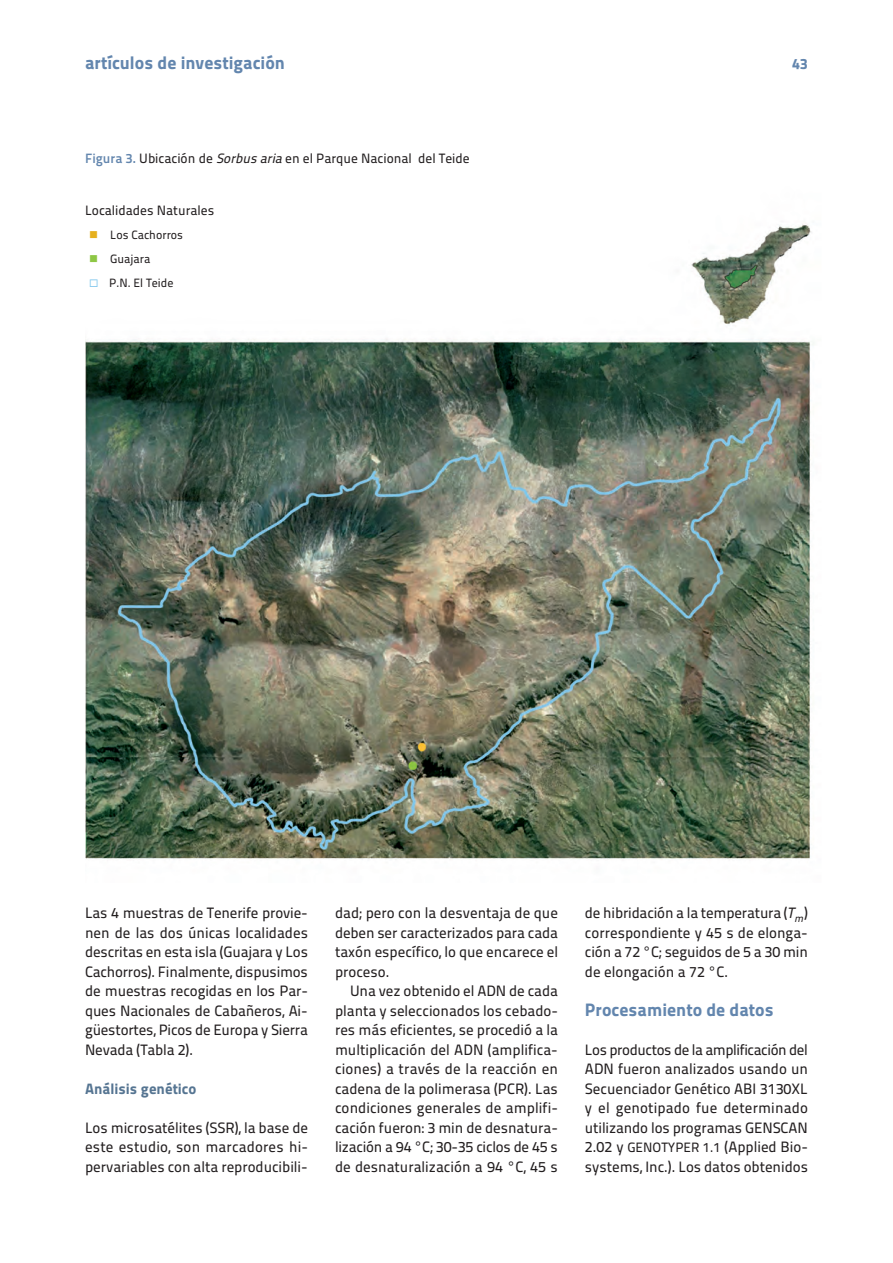
<style>
.page{position:relative;width:893px;height:1263px;background:#fff}
.page>*{position:absolute;margin:0;border:0;box-sizing:border-box;transform-origin:0 0}
.t1{font:18px "Titillium Maps 26 L 999 wt";color:#6386ae}
.t2{font:15px/19.5px "Titillium Maps 26 L 500 wt";color:#231f20;text-align:justify}
.t3{font:15px "Titillium Maps 26 L 999 wt";color:#567592}
.t4{font:15px "Titillium Maps 26 L 999 wt";color:#6386ae}
.t5{font:13.5px "Titillium Maps 26 L 500 wt";color:#231f20}
.t6{font:12px "Titillium Maps 26 L 500 wt";color:#231f20}
.s1{font-family:"Titillium Maps 26 L 750 wt";color:#6386ae}
.s2{font-style:italic}
.s3{color:#e6b01e}
.s4{color:#8ec745}
.s5{color:#7fc6ed}
.s6{font-size:13.5px}
</style>
<div class="page">
<img style="left:85px;top:224px;width:727px;height:636px">
<p class="t1" style="left:85px;top:56px;width:201px">artículos de investigación</p>
<p class="t4" style="left:792px;top:58px;width:17px">43</p>
<p class="t5" style="left:85px;top:153px;width:386px"><span class="s1">Figura 3.</span> Ubicación de <span class="s2">Sorbus aria</span>en el Parque Nacional del Teide</p>
<p class="t5" style="left:85px;top:206px;width:131px">Localidades Naturales</p>
<p class="t6" style="left:89px;top:231px;width:95px"><span class="s3">■</span> Los Cachorros</p>
<p class="t6" style="left:89px;top:255px;width:63px"><span class="s4">■</span> Guajara</p>
<p class="t6" style="left:89px;top:279px;width:86px"><span class="s5">◻</span> P.N. El Teide</p>
<p class="t2" style="left:85px;top:905px;width:224px">Las 4 muestras de Tenerife provie&shy;nen de las dos únicas localidades descritas en esta isla (Guajara y Los Cachorros). Finalmente, dispusimos de muestras recogidas en los Par&shy;ques Nacionales de Cabañeros, Ai&shy;güestortes, Picos de Europa y Sierra Nevada (Tabla 2).</p>
<p class="t3" style="left:85px;top:1083px;width:113px">Análisis genético</p>
<p class="t2" style="left:85px;top:1119px;width:225px">Los microsatélites (SSR), la base de este estudio, son marcadores hi&shy;pervariables con alta reproducibili-</p>
<p class="t2" style="left:335px;top:905px;width:224px">dad; pero con la desventaja de que</p>
<p class="t2" style="left:335px;top:924px;width:224px">deben ser caracterizados para cada</p>
<p class="t2" style="left:335px;top:944px;width:225px">taxón específico, lo que encarece el</p>
<p class="t2" style="left:335px;top:963px;width:56px">proceso.</p>
<p class="t2" style="left:350px;top:983px;width:209px">Una vez obtenido el ADN de cada</p>
<p class="t2" style="left:335px;top:1002px;width:225px">planta y seleccionados los cebado-</p>
<p class="t2" style="left:335px;top:1022px;width:224px">res más eficientes, se procedió a la</p>
<p class="t2" style="left:335px;top:1041px;width:224px">multiplicación del ADN (amplifica-</p>
<p class="t2" style="left:335px;top:1061px;width:224px">ciones) a través de la reacción en</p>
<p class="t2" style="left:335px;top:1080px;width:224px">cadena de la polimerasa (PCR). Las</p>
<p class="t2" style="left:335px;top:1100px;width:225px">condiciones generales de amplifi-</p>
<p class="t2" style="left:335px;top:1119px;width:224px">cación fueron: 3 min de desnatura-</p>
<p class="t2" style="left:335px;top:1139px;width:224px">lización a 94 °C; 30-35 ciclos de 45 s</p>
<p class="t2" style="left:335px;top:1158px;width:224px">de desnaturalización a 94 °C, 45 s</p>
<p class="t2" style="left:585px;top:905px;width:224px">de hibridación a la temperatura (<span class="s2">T</span><sub>m</sub>) correspondiente y 45 s de elonga&shy;ción a 72 °C; seguidos de 5 a 30 min de elongación a 72 °C.</p>
<p class="t1" style="left:585px;top:1003px;width:190px">Procesamiento de datos</p>
<p class="t2" style="left:585px;top:1041px;width:225px">Los productos de la amplificación del ADN fueron analizados usando un Secuenciador Genético ABI 3130XL y el genotipado fue determinado uti lizando los programas GENSCAN 2.02 y <span class="s6">GENOTYPER 1.1</span> (Applied Bio&shy;systems, Inc.). Los datos obtenidos</p>
</div>
